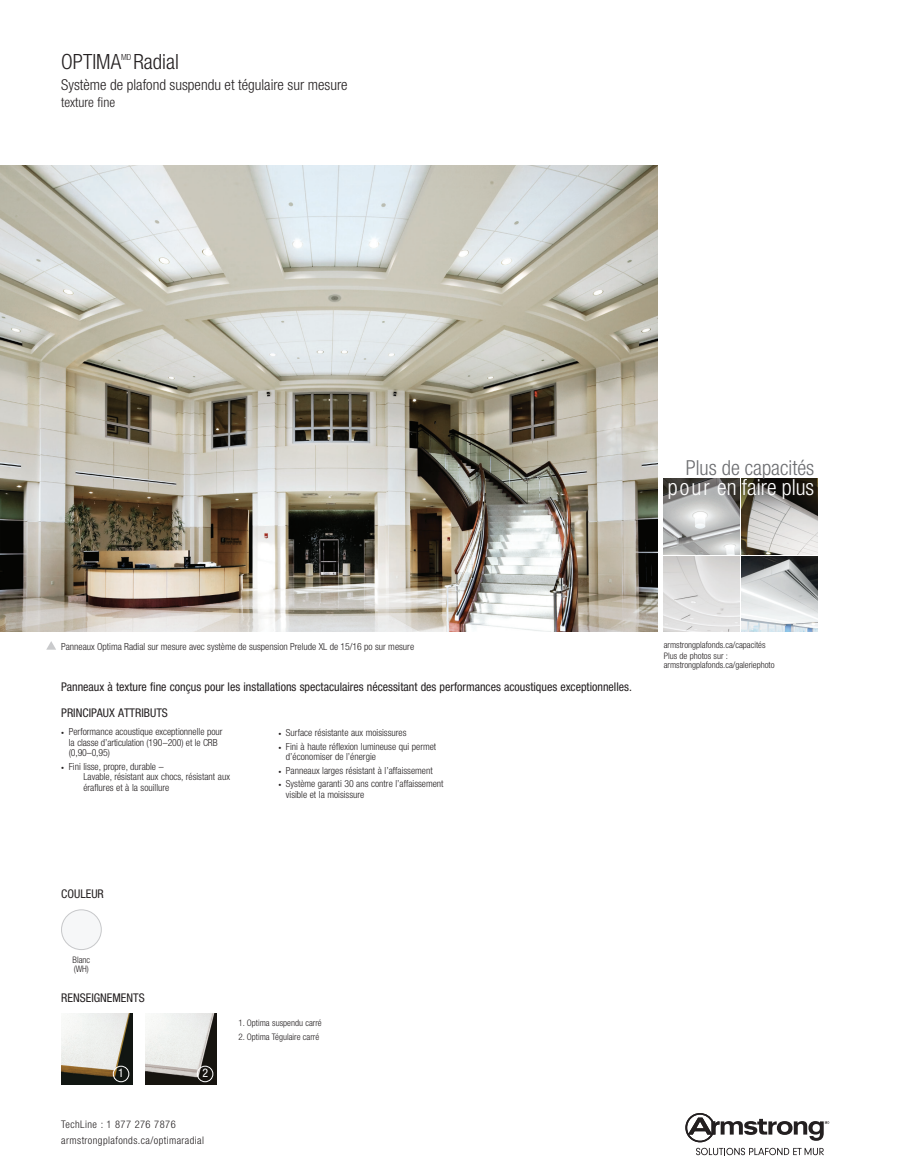
<style>
.page{position:relative;width:905px;height:1175px;background:#fff}
.page>*{position:absolute;margin:0;border:0;box-sizing:border-box;transform-origin:0 0}
.t1{font:300 condensed 22.2px "Helvetica Neue LT Std";color:#fff}
.t2{font:300 condensed 21px "Helvetica Neue LT Std";color:#231f20}
.t3{font:300 condensed 20.7px "Helvetica Neue LT Std";color:#6c6d70}
.t4{font:300 condensed 15px "Helvetica Neue LT Std";color:#231f20}
.t5{font:300 condensed 13.5px "Helvetica Neue LT Std";color:#231f20}
.t6{font:condensed 12px "Helvetica Neue LT Std";color:#231f20}
.t7{font:condensed 11.85px "Helvetica Neue LT Std";color:#fff}
.t8{font:300 condensed 10.5px/15.6px "Helvetica Neue LT Std";letter-spacing:.04em;color:#231f20}
.t9{font:300 condensed 9.75px/10.5px "Helvetica Neue LT Std";color:#231f20}
.t10{font:300 condensed 9px/9px "Helvetica Neue LT Std";color:#231f20}
.t11{font:300 condensed 8.4px "Helvetica Neue LT Std";color:#231f20}
.s1{font-size:6px}
</style>
<div class="page">
<svg style="left:685px;top:1113px;width:144px;height:42px"></svg>
<img style="left:61px;top:1013px;width:71px;height:71px">
<img style="left:145px;top:1013px;width:71px;height:71px">
<img style="left:0;top:165px;width:657px;height:467px">
<svg style="left:47px;top:641px;width:9px;height:8px"></svg>
<div style="left:113px;top:1065px;width:16px;height:17px;border:1px solid #fff;border-radius:50%"></div>
<div style="left:197px;top:1065px;width:16px;height:17px;border:1px solid #fff;border-radius:50%"></div>
<div style="left:61px;top:909px;width:40px;height:40px;background:#f6f7f8;border-radius:50%"></div>
<div style="left:61px;top:909px;width:40px;height:40px;border:1px solid #c7c8ca;border-radius:50%"></div>
<img style="left:741px;top:512px;width:76px;height:42px">
<img style="left:663px;top:478px;width:76px;height:76px">
<img style="left:741px;top:556px;width:76px;height:76px">
<img style="left:663px;top:556px;width:76px;height:76px">
<svg style="left:741px;top:478px;width:76px;height:34px;background:#4c4941"></svg>
<h2 class="t2" style="left:61px;top:50px;width:61px">OPTIMA</h2>
<p class="t11" style="left:121px;top:52px;width:12px">MD</p>
<h2 class="t2" style="left:133px;top:50px;width:47px">Radial</h2>
<h3 class="t4" style="left:61px;top:76px;width:288px">Système de plafond suspendu et tégulaire sur mesure</h3>
<h3 class="t5" style="left:61px;top:94px;width:55px">texture fine</h3>
<h3 class="t3" style="left:685px;top:455px;width:130px">Plus de capacités</h3>
<h1 class="t1" style="left:667px;top:474px;width:148px">pour en faire plus</h1>
<p class="t9" style="left:61px;top:641px;width:354px">Panneaux Optima Radial sur mesure avec système de suspension Prelude XL de 15/16 po sur mesure</p>
<p class="t6" style="left:61px;top:679px;width:572px">Panneaux à texture fine conçus pour les installations spectaculaires nécessitant des performances acoustiques exceptionnelles.</p>
<p class="t6" style="left:61px;top:706px;width:108px">PRINCIPAUX ATTRIBUTS</p>
<p class="t9" style="left:69px;top:726px;width:155px;text-indent:-8px"><span class="s1">•</span> Performance acoustique exceptionnelle pour la classe d’articulation (190–200) et le CRB (0,90–0,95)</p>
<p class="t9" style="left:83px;top:761px;width:148px;text-indent:-22px"><span class="s1">•</span> Fini lisse, propre, durable –<br>Lavable, résistant aux chocs, résistant aux éraflures et à la souillure</p>
<p class="t9" style="left:278px;top:727px;width:130px"><span class="s1">•</span> Surface résistante aux moisissures</p>
<p class="t9" style="left:286px;top:741px;width:152px;text-indent:-8px"><span class="s1">•</span> Fini à haute réflexion lumineuse qui permet d’économiser de l’énergie</p>
<p class="t9" style="left:278px;top:765px;width:156px"><span class="s1">•</span> Panneaux larges résistant à l’affaissement</p>
<p class="t9" style="left:286px;top:778px;width:159px;text-indent:-8px"><span class="s1">•</span> Système garanti 30 ans contre l’affaissement visible et la moisissure</p>
<p class="t10" style="left:663px;top:639px;width:103px;line-height:11.2px">armstrongplafonds.ca/capacités<br>Plus de photos sur :</p>
<p class="t10" style="left:663px;top:660px;width:112px">armstrongplafonds.ca/galeriephoto</p>
<p class="t6" style="left:61px;top:886px;width:44px">COULEUR</p>
<p class="t10" style="left:73px;top:955px;width:19px">Blanc (WH)</p>
<p class="t6" style="left:61px;top:990px;width:85px">RENSEIGNEMENTS</p>
<p class="t7" style="left:118px;top:1066px;width:7px">1</p>
<p class="t7" style="left:202px;top:1066px;width:7px">2</p>
<p class="t8" style="left:61px;top:1116px;width:144px">TechLine : 1 877 276 7876 armstrongplafonds.ca/optimaradial</p>
<p class="t10" style="left:238px;top:1018px;width:85px">1. Optima suspendu carré</p>
<p class="t10" style="left:238px;top:1032px;width:82px">2. Optima Tégulaire carré</p>
</div>
